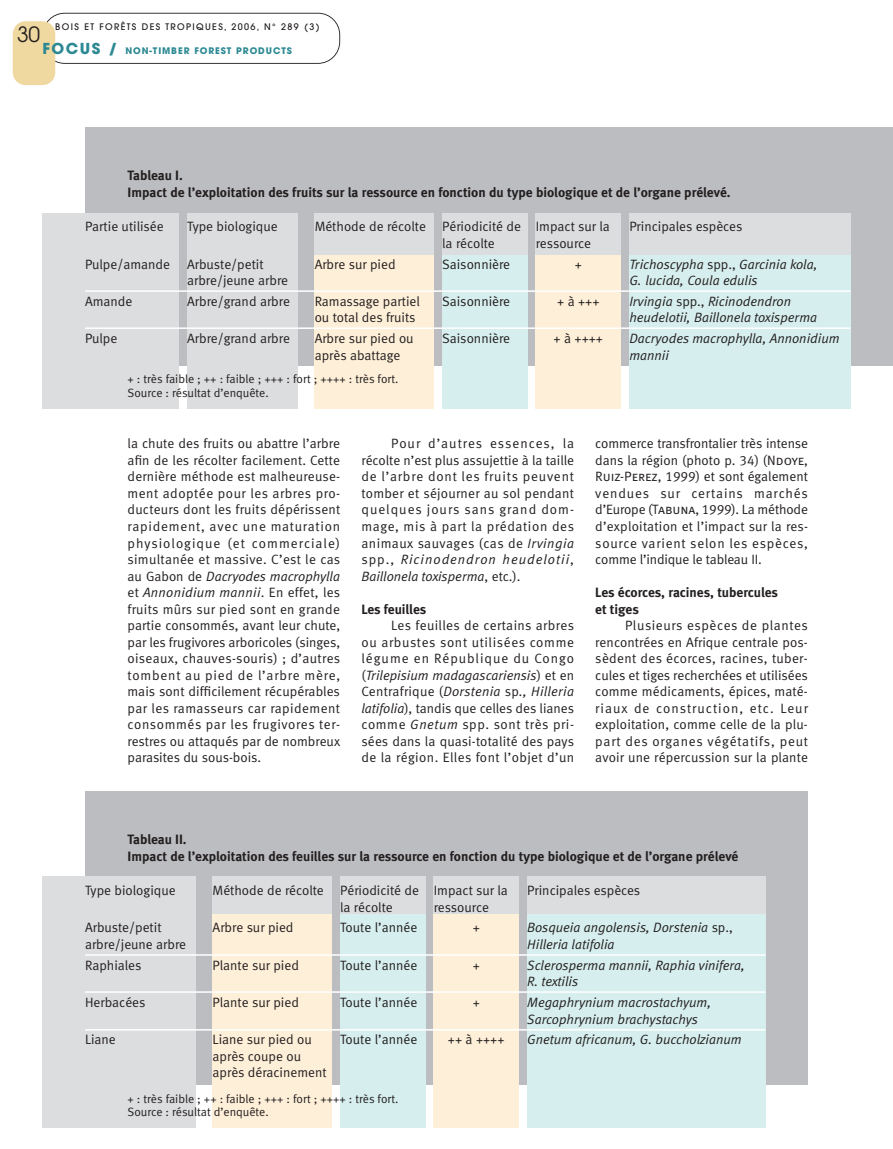
<style>
.page{position:relative;width:893px;height:1149px;background:#fff}
.page>*{position:absolute;margin:0;border:0;box-sizing:border-box;transform-origin:0 0}
.t1{font:21px "Avant Garde";color:#231f20}
.t2{font:13.5px/16.5px "Meta Normal LF";color:#231f20}
.t3{font:italic 13.5px/16.5px "Meta Normal LF";color:#231f20}
.t4{font:13.5px/16.5px "Meta Bold LF";color:#231f20}
.t5{font:12px/13.5px "Meta Normal LF";color:#231f20}
.t6{font:500 9px "Avant Garde";letter-spacing:.15em;color:#231f20}
.t7{font:700 9px "Avant Garde";letter-spacing:.1em;color:#2c8993}
.s1{font-size:15px}
.s2{font-style:normal}
.s3{font-style:italic}
.s4{font-family:"Meta Normal LF Caps"}
</style>
<div class="page">
<svg style="left:46px;top:13px;width:294px;height:51px"></svg>
<div style="left:13px;top:21px;width:42px;height:64px;background:#f0d9a0;border-radius:13px"></div>
<div style="left:85px;top:128px;width:808px;height:238px;background:#bcbdc0"></div>
<div style="left:43px;top:213px;width:136px;height:195px;background:#dcdddf"></div>
<div style="left:187px;top:213px;width:111px;height:195px;background:#dcdddf"></div>
<div style="left:315px;top:213px;width:119px;height:195px;background:#dcdddf"></div>
<div style="left:442px;top:213px;width:85px;height:195px;background:#dcdddf"></div>
<div style="left:536px;top:213px;width:85px;height:195px;background:#dcdddf"></div>
<div style="left:629px;top:213px;width:221px;height:195px;background:#dcdddf"></div>
<div style="left:315px;top:255px;width:119px;height:153px;background:#feefd8"></div>
<div style="left:442px;top:255px;width:85px;height:153px;background:#d6eeed"></div>
<div style="left:536px;top:255px;width:85px;height:153px;background:#feefd8"></div>
<div style="left:629px;top:255px;width:221px;height:153px;background:#d6eeed"></div>
<hr style="left:85px;top:290px;width:765px;height:2px;background:#fff">
<hr style="left:85px;top:327px;width:765px;height:2px;background:#fff">
<div style="left:85px;top:791px;width:723px;height:293px;background:#bcbdc0"></div>
<div style="left:43px;top:876px;width:153px;height:251px;background:#dcdddf"></div>
<div style="left:213px;top:876px;width:119px;height:251px;background:#dcdddf"></div>
<div style="left:340px;top:876px;width:85px;height:251px;background:#dcdddf"></div>
<div style="left:434px;top:876px;width:85px;height:251px;background:#dcdddf"></div>
<div style="left:527px;top:876px;width:238px;height:251px;background:#dcdddf"></div>
<div style="left:213px;top:914px;width:119px;height:213px;background:#feefd8"></div>
<div style="left:340px;top:914px;width:85px;height:213px;background:#d6eeed"></div>
<div style="left:434px;top:914px;width:85px;height:213px;background:#feefd8"></div>
<div style="left:527px;top:914px;width:238px;height:213px;background:#d6eeed"></div>
<hr style="left:85px;top:953px;width:680px;height:2px;background:#fff">
<hr style="left:85px;top:990px;width:680px;height:2px;background:#fff">
<hr style="left:85px;top:1028px;width:680px;height:2px;background:#fff">
<h1 class="t1" style="left:17px;top:26px;width:25px">30</h1>
<p class="t6" style="left:55px;top:23px;width:266px">BOIS ET FORÊTS DES TROPIQUES, 2006, N° 289 (3)</p>
<p class="t7" style="left:43px;top:47px;width:251px"><span class="s1">FOCUS /</span> NON-TIMBER FOREST PRODUCTS</p>
<p class="t4" style="left:128px;top:168px;width:604px">Tableau I.<br>Impact de l’exploitation des fruits sur la ressource en fonction du type biologique et de l’organe prélevé.</p>
<p class="t2" style="left:85px;top:219px;width:80px">Partie utilisée</p>
<p class="t2" style="left:85px;top:257px;width:86px">Pulpe/amande</p>
<p class="t2" style="left:85px;top:294px;width:49px">Amande</p>
<p class="t2" style="left:85px;top:331px;width:34px">Pulpe</p>
<p class="t2" style="left:315px;top:219px;width:113px">Méthode de récolte</p>
<p class="t2" style="left:315px;top:257px;width:82px">Arbre sur pied</p>
<p class="t2" style="left:315px;top:294px;width:107px">Ramassage partiel ou total des fruits</p>
<p class="t2" style="left:315px;top:331px;width:100px">Arbre sur pied ou après abattage</p>
<p class="t2" style="left:442px;top:219px;width:80px">Périodicité de la récolte</p>
<p class="t2" style="left:442px;top:257px;width:69px">Saisonnière</p>
<p class="t2" style="left:442px;top:294px;width:69px">Saisonnière</p>
<p class="t2" style="left:442px;top:331px;width:69px">Saisonnière</p>
<p class="t2" style="left:629px;top:219px;width:115px">Principales espèces</p>
<p class="t3" style="left:629px;top:257px;width:190px">Trichoscypha <span class="s2">spp.,</span> Garcinia kola,<br>G. lucida, Coula edulis</p>
<p class="t3" style="left:629px;top:294px;width:189px">Irvingia <span class="s2">spp.,</span> Ricinodendron heudelotii, Baillonela toxisperma</p>
<p class="t3" style="left:629px;top:331px;width:212px">Dacryodes macrophylla, Annonidium mannii</p>
<p class="t2" style="left:187px;top:219px;width:92px">Type biologique</p>
<p class="t2" style="left:187px;top:257px;width:103px">Arbuste/petit arbre/jeune arbre</p>
<p class="t2" style="left:187px;top:294px;width:104px">Arbre/grand arbre</p>
<p class="t2" style="left:187px;top:331px;width:104px">Arbre/grand arbre</p>
<p class="t2" style="left:536px;top:219px;width:76px">Impact sur la ressource</p>
<p class="t2" style="left:575px;top:257px;width:9px">+</p>
<p class="t2" style="left:557px;top:294px;width:44px">+ à +++</p>
<p class="t2" style="left:554px;top:331px;width:51px">+ à ++++</p>
<p class="t5" style="left:128px;top:373px;width:272px">+ : très faible ; ++ : faible ; +++ : fort ; ++++ : très fort.<br>Source : résultat d’enquête.</p>
<p class="t2" style="left:128px;top:436px;width:214px;text-align:justify">la chute des fruits ou abattre l’arbre afin de les récolter facilement. Cette dernière méthode est malheureuse&shy;ment adoptée pour les arbres pro&shy;ducteurs dont les fruits dépérissent rapidement, avec une maturation physiologique (et commerciale) simultanée et massive. C’est le cas au Gabon de <span class="s3">Dacryodes macrophylla </span>et <span class="s3">Annonidium mannii</span>. En effet, les fruits mûrs sur pied sont en grande partie consommés, avant leur chute, par les frugivores arboricoles (singes, oiseaux, chauves-souris) ; d’autres tombent au pied de l’arbre mère, mais sont difficilement récupérables par les ramasseurs car rapidement consommés par les frugivores ter&shy;restres ou attaqués par de nombreux parasites du sous-bois.</p>
<p class="t2" style="left:361px;top:436px;width:214px;text-align:justify;text-indent:30px">Pour d’autres essences, la récolte n’est plus assujettie à la taille de l’arbre dont les fruits peuvent tomber et séjourner au sol pendant quelques jours sans grand dom&shy;mage, mis à part la prédation des animaux sauvages (cas de <span class="s3">Irvingia </span>spp., <span class="s3">Ricinodendron heudelotii</span>, <span class="s3">Baillonela toxisperma</span>, etc.).</p>
<p class="t4" style="left:361px;top:601px;width:66px">Les feuilles</p>
<p class="t2" style="left:361px;top:618px;width:214px;text-align:justify;text-indent:30px">Les feuilles de certains arbres ou arbustes sont utilisées comme légume en République du Congo (<span class="s3">Trilepisium madagascariensis</span>) et en Centrafrique (<span class="s3">Dorstenia</span> sp<span class="s3">., Hilleria latifolia</span>), tandis que celles des lianes comme <span class="s3">Gnetum</span> spp. sont très pri&shy;sées dans la quasi-totalité des pays de la région. Elles font l’objet d’un</p>
<p class="t2" style="left:595px;top:436px;width:214px;text-align:justify">commerce transfrontalier très intense dans la région (photo p. 34) (N<span class="s4">doye</span>, <span class="s4">Ruiz-Perez</span>, 1999) et sont également vendues sur certains marchés d’Europe (T<span class="s4">abuna</span>, 1999). La méthode d’exploitation et l’impact sur la res&shy;source varient selon les espèces, comme l’indique le tableau II.</p>
<p class="t4" style="left:595px;top:585px;width:184px">Les écorces, racines, tubercules et tiges</p>
<p class="t2" style="left:595px;top:618px;width:214px;text-align:justify;text-indent:30px">Plusieurs espèces de plantes rencontrées en Afrique centrale pos&shy;sèdent des écorces, racines, tuber&shy;cules et tiges recherchées et utilisées comme médicaments, épices, maté&shy;riaux de construction, etc. Leur exploitation, comme celle de la plu&shy;part des organes végétatifs, peut avoir une répercussion sur la plante</p>
<p class="t4" style="left:128px;top:832px;width:612px">Tableau II.<br>Impact de l’exploitation des feuilles sur la ressource en fonction du type biologique et de l’organe prélevé</p>
<p class="t2" style="left:85px;top:883px;width:92px">Type biologique</p>
<p class="t2" style="left:85px;top:920px;width:103px">Arbuste/petit arbre/jeune arbre</p>
<p class="t2" style="left:85px;top:957px;width:58px">Raphiales</p>
<p class="t2" style="left:85px;top:995px;width:62px">Herbacées</p>
<p class="t2" style="left:85px;top:1032px;width:32px">Liane</p>
<p class="t2" style="left:527px;top:883px;width:115px">Principales espèces</p>
<p class="t3" style="left:527px;top:920px;width:207px">Bosqueia angolensis, Dorstenia <span class="s2">sp.,<br></span>Hilleria latifolia</p>
<p class="t3" style="left:527px;top:957px;width:219px">Sclerosperma mannii, Raphia vinifera,<br>R. textilis</p>
<p class="t3" style="left:527px;top:995px;width:185px">Megaphrynium macrostachyum,<br>Sarcophrynium brachystachys</p>
<p class="t3" style="left:527px;top:1032px;width:216px">Gnetum africanum, G. buccholzianum</p>
<p class="t2" style="left:340px;top:883px;width:80px">Périodicité de la récolte</p>
<p class="t2" style="left:340px;top:920px;width:79px">Toute l’année</p>
<p class="t2" style="left:340px;top:957px;width:79px">Toute l’année</p>
<p class="t2" style="left:340px;top:995px;width:79px">Toute l’année</p>
<p class="t2" style="left:340px;top:1032px;width:79px">Toute l’année</p>
<p class="t2" style="left:213px;top:883px;width:113px">Méthode de récolte</p>
<p class="t2" style="left:213px;top:920px;width:82px">Arbre sur pied</p>
<p class="t2" style="left:213px;top:957px;width:88px">Plante sur pied</p>
<p class="t2" style="left:213px;top:995px;width:88px">Plante sur pied</p>
<p class="t2" style="left:213px;top:1032px;width:116px">Liane sur pied ou après coupe ou après déracinement</p>
<p class="t2" style="left:434px;top:883px;width:76px">Impact sur la ressource</p>
<p class="t2" style="left:473px;top:920px;width:9px">+</p>
<p class="t2" style="left:473px;top:957px;width:9px">+</p>
<p class="t2" style="left:473px;top:995px;width:9px">+</p>
<p class="t2" style="left:448px;top:1032px;width:58px">++ à ++++</p>
<p class="t5" style="left:128px;top:1092px;width:272px">+ : très faible ; ++ : faible ; +++ : fort ; ++++ : très fort.<br>Source : résultat d’enquête.</p>
</div>
